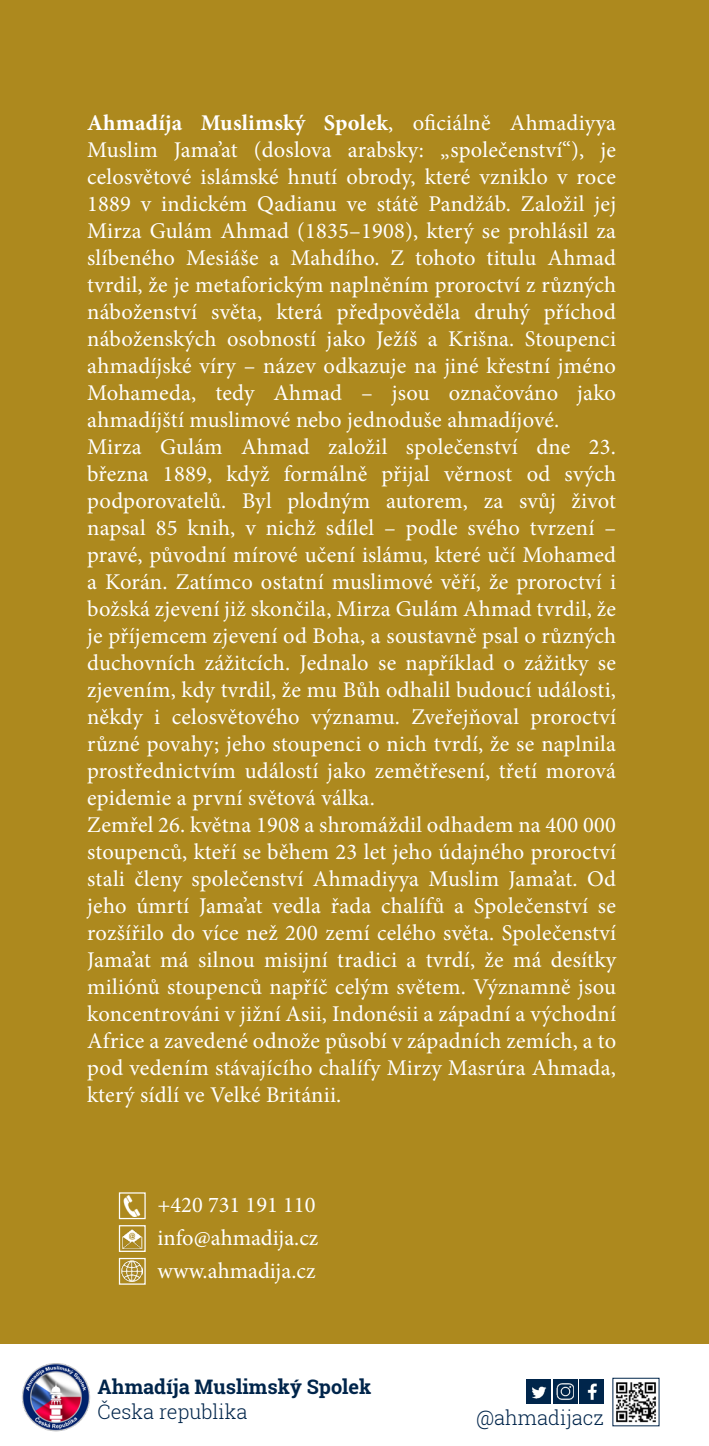
<style>
.page{position:relative;width:709px;height:1446px;background:#ad891e}
.page>*{position:absolute;margin:0;border:0;box-sizing:border-box;transform-origin:0 0}
.t1{font:22.5px/27px "Minion Pro";letter-spacing:.01em;color:#fff;text-align:justify}
.Überschrift_Titelsei{font:300 20px "Roboto Slab";color:#00254b}
.Überschrift_Titelsei-2{font:700 20px "Roboto Slab";color:#00254b}
.s1{font-weight:700}
</style>
<div class="page">
<div style="left:0;top:1344px;width:709px;height:102px;background:#fff"></div>
<div style="left:580px;top:1379px;width:24px;height:25px;background:#00254b"></div>
<img style="left:616px;top:1382px;width:40px;height:41px">
<div style="left:553px;top:1379px;width:24px;height:25px;background:#00254b"></div>
<div style="left:526px;top:1379px;width:24px;height:25px;background:#00254b"></div>
<img style="left:557px;top:1383px;width:16px;height:17px">
<img style="left:587px;top:1383px;width:10px;height:17px">
<img style="left:532px;top:1386px;width:15px;height:13px">
<img style="left:22px;top:1363px;width:68px;height:68px">
<img style="left:123px;top:1195px;width:18px;height:21px">
<div style="left:119px;top:1192px;width:27px;height:27px;border:1px solid #fff"></div>
<img style="left:122px;top:1229px;width:21px;height:20px">
<div style="left:119px;top:1225px;width:27px;height:27px;border:1px solid #fff"></div>
<img style="left:122px;top:1260px;width:21px;height:21px">
<div style="left:119px;top:1258px;width:27px;height:26px;border:1px solid #fff"></div>
<p class="t1" style="left:87px;top:110px;width:530px"><span class="s1">Ahmadíja Muslimský Spolek</span>, oficiálně Ahmadiyya Muslim Jama’at (doslova arabsky: „společenství“), je celosvětové islámské hnutí obrody, které vzniklo v roce 1889 v indickém Qadianu ve státě Pandžáb. Založil jej Mirza Gulám Ahmad (1835–1908), který se prohlásil za slíbeného Mesiáše a Mahdího. Z tohoto titulu Ahmad tvrdil, že je metaforickým naplněním proroctví z různých náboženství světa, která předpověděla druhý příchod náboženských osobností jako Ježíš a Krišna. Stoupenci ahmadíjské víry – název odkazuje na jiné křestní jméno Mohameda, tedy Ahmad – jsou označováno jako ahmadíjští muslimové nebo jednoduše ahmadíjové.</p>
<p class="t1" style="left:87px;top:434px;width:530px">Mirza Gulám Ahmad založil společenství dne 23. března 1889, když formálně přijal věrnost od svých podporovatelů. Byl plodným autorem, za svůj život napsal 85 knih, v nichž sdílel – podle svého tvrzení – pravé, původní mírové učení islámu, které učí Mohamed a Korán. Zatímco ostatní muslimové věří, že proroctví i božská zjevení již skončila, Mirza Gulám Ahmad tvrdil, že je příjemcem zjevení od Boha, a soustavně psal o různých duchovních zážitcích. Jednalo se například o zážitky se zjevením, kdy tvrdil, že mu Bůh odhalil budoucí události, někdy i celosvětového významu. Zveřejňoval proroctví různé povahy; jeho stoupenci o nich tvrdí, že se naplnila prostřednictvím událostí jako zemětřesení, třetí morová epidemie a první světová válka.</p>
<p class="t1" style="left:87px;top:812px;width:530px">Zemřel 26. května 1908 a shromáždil odhadem na 400 000 stoupenců, kteří se během 23 let jeho údajného proroctví stali členy společenství Ahmadiyya Muslim Jama’at. Od jeho úmrtí Jama’at vedla řada chalífů a Společenství se rozšířilo do více než 200 zemí celého světa. Společenství Jama’at má silnou misijní tradici a tvrdí, že má desítky miliónů stoupenců napříč celým světem. Významně jsou koncentrováni v jižní Asii, Indonésii a západní a východní Africe a zavedené odnože působí v západních zemích, a to pod vedením stávajícího chalífy Mirzy Masrúra Ahmada, který sídlí ve Velké Británii.</p>
<p class="t1" style="left:157px;top:1191px;width:159px">+420 731 191 110</p>
<p class="t1" style="left:157px;top:1224px;width:162px">info@ahmadija.cz</p>
<p class="t1" style="left:157px;top:1257px;width:159px">www.ahmadija.cz</p>
<p class="Überschrift_Titelsei-2" style="left:98px;top:1372px;width:275px">Ahmadíja Muslimský Spolek</p>
<p class="Überschrift_Titelsei" style="left:98px;top:1397px;width:151px">Česka republika</p>
<p class="Überschrift_Titelsei" style="left:476px;top:1404px;width:129px">@ahmadijacz</p>
</div>
